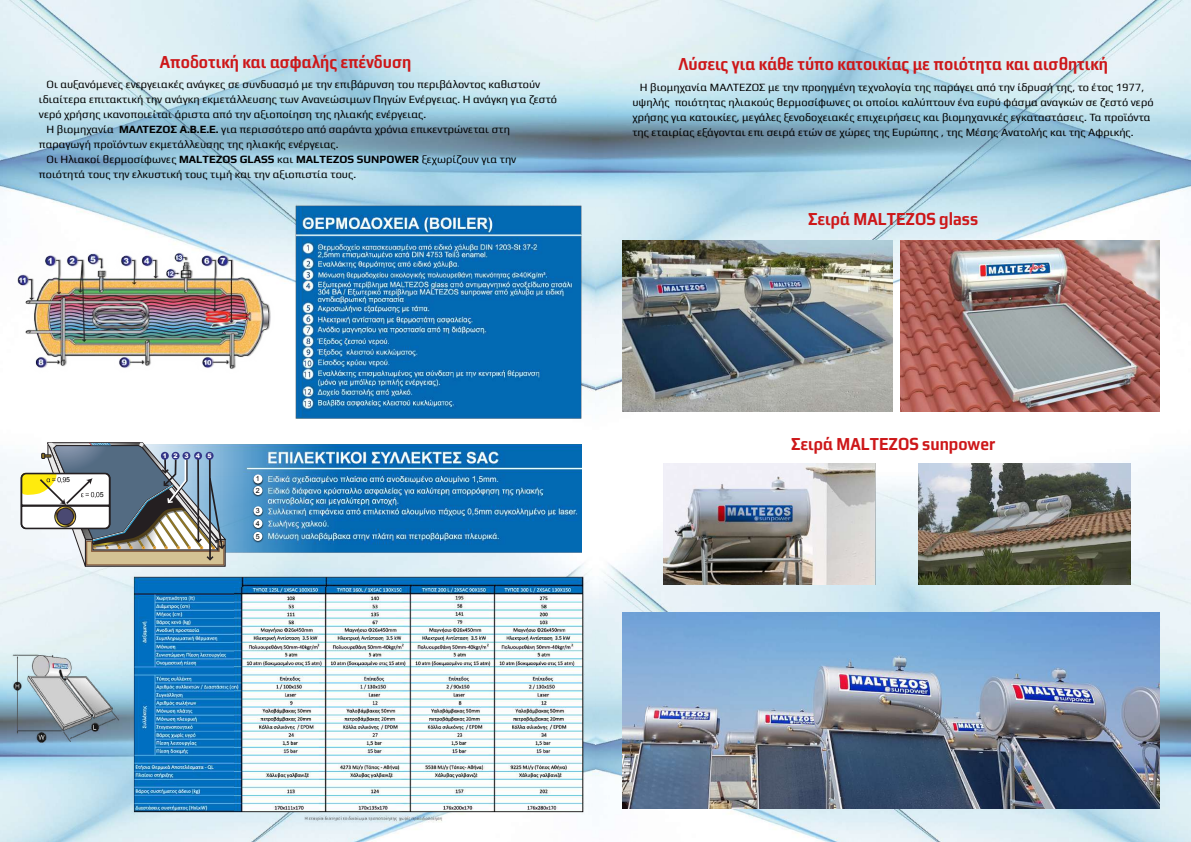
<style>
.page{position:relative;width:1191px;height:842px;background:#fff}
.page>*{position:absolute;margin:0;border:0;box-sizing:border-box;transform-origin:0 0}
.t1{font:700 18.2px "Play";color:#cd1719;scale:.85 1}
.t2{font:11px/15px "Play";color:#000}
.t3{font:7.1px/12.8px "Arial";color:#000}
.t4{font:7px "Arial";color:#000}
.t5{font:900 6.3px "Arial";letter-spacing:1.11em;color:#fff}
.s1{font-weight:700}
</style>
<div class="page">
<img style="left:0;top:0;width:1191px;height:842px">
<img style="left:0;top:428px;width:584px;height:414px">
<img style="left:235px;top:587px;width:347px;height:224px">
<img style="left:663px;top:464px;width:212px;height:121px">
<img style="left:918px;top:464px;width:212px;height:121px">
<img style="left:901px;top:240px;width:258px;height:171px">
<img style="left:622px;top:240px;width:270px;height:171px">
<img style="left:623px;top:613px;width:536px;height:195px">
<img style="left:226px;top:445px;width:355px;height:108px">
<svg style="left:21px;top:442px;width:205px;height:127px"></svg>
<div style="left:253px;top:474px;width:11px;height:11px;background:#000;opacity:.75"></div>
<div style="left:253px;top:474px;width:9px;height:9px;background:#fff;border-radius:50%"></div>
<div style="left:253px;top:485px;width:11px;height:12px;background:#000;opacity:.75"></div>
<div style="left:253px;top:486px;width:9px;height:9px;background:#fff;border-radius:50%"></div>
<div style="left:253px;top:506px;width:11px;height:11px;background:#000;opacity:.75"></div>
<div style="left:253px;top:506px;width:9px;height:9px;background:#fff;border-radius:50%"></div>
<div style="left:253px;top:518px;width:11px;height:12px;background:#000;opacity:.75"></div>
<div style="left:253px;top:519px;width:9px;height:9px;background:#fff;border-radius:50%"></div>
<div style="left:253px;top:531px;width:11px;height:12px;background:#000;opacity:.75"></div>
<div style="left:253px;top:532px;width:9px;height:9px;background:#fff;border-radius:50%"></div>
<img style="left:12px;top:186px;width:569px;height:242px">
<h1 class="t1" style="left:160px;top:48px;width:297px">Αποδοτική και ασφαλής επένδυση</h1>
<p class="t2" style="left:47px;top:76px;width:495px">Οι αυξανόμενες ενεργειακές ανάγκες σε συνδυασμό με την επιβάρυνση του περιβάλοντος καθιστούν</p>
<p class="t2" style="left:39px;top:91px;width:519px">ιδιαίτερα επιτακτική την ανάγκη εκμετάλλευσης των Ανανεώσιμων Πηγών Ενέργειας. Η ανάγκη για ζεστό</p>
<p class="t2" style="left:39px;top:106px;width:389px">νερό χρήσης ικανοποιείται άριστα από την αξιοποίηση της ηλιακής ενέργειας.</p>
<p class="t2" style="left:47px;top:121px;width:465px">Η βιομηχανία <span class="s1">ΜΑΛΤΕΖΟΣ Α.Β.Ε.Ε.</span> για περισσότερο από σαράντα χρόνια επικεντρώνεται στη</p>
<p class="t2" style="left:39px;top:136px;width:301px">παραγωγή προϊόντων εκμετάλλευσης της ηλιακής ενέργειας.</p>
<p class="t2" style="left:47px;top:151px;width:471px">Οι Ηλιακοί θερμοσίφωνες <span class="s1">MALTEZOS GLASS</span> και <span class="s1">MALTEZOS SUNPOWER</span> ξεχωρίζουν για την</p>
<p class="t2" style="left:39px;top:166px;width:319px">ποιότητά τους την ελκυστική τους τιμή και την αξιοπιστία τους.</p>
<h1 class="t1" style="left:678px;top:51px;width:507px">Λύσεις για κάθε τύπο κατοικίας με ποιότητα και αισθητική</h1>
<p class="t2" style="left:632px;top:79px;width:523px;text-indent:8px">Η βιομηχανία ΜΑΛΤΕΖΟΣ με την προηγμένη τεχνολογία της παράγει από την ίδρυσή της, το έτος 1977, υψηλής ποιότητας ηλιακούς θερμοσίφωνες οι οποίοι καλύπτουν ένα ευρύ φάσμα αναγκών σε ζεστό νερό χρήσης για κατοικίες, μεγάλες ξενοδοχειακές επιχειρήσεις και βιομηχανικές εγκαταστάσεις. Τα προϊόντα της εταιρίας εξάγονται επι σειρά ετών σε χώρες της Ευρώπης , της Μέσης Ανατολής και της Αφρικής.</p>
<h1 class="t1" style="left:808px;top:206px;width:201px">Σειρά MALTEZOS glass</h1>
<p class="t4" style="left:66px;top:475px;width:5px">5</p>
<p class="t4" style="left:100px;top:490px;width:5px">5</p>
<p class="t5" style="left:163px;top:451px;width:50px">12345</p>
<p class="t3" style="left:256px;top:473px;width:6px;line-height:11.5px">1<br>2</p>
<p class="t3" style="left:256px;top:504px;width:5px;text-align:justify">3<br>4<br>5</p>
<h1 class="t1" style="left:791px;top:431px;width:241px">Σειρά MALTEZOS sunpower</h1>
</div>
